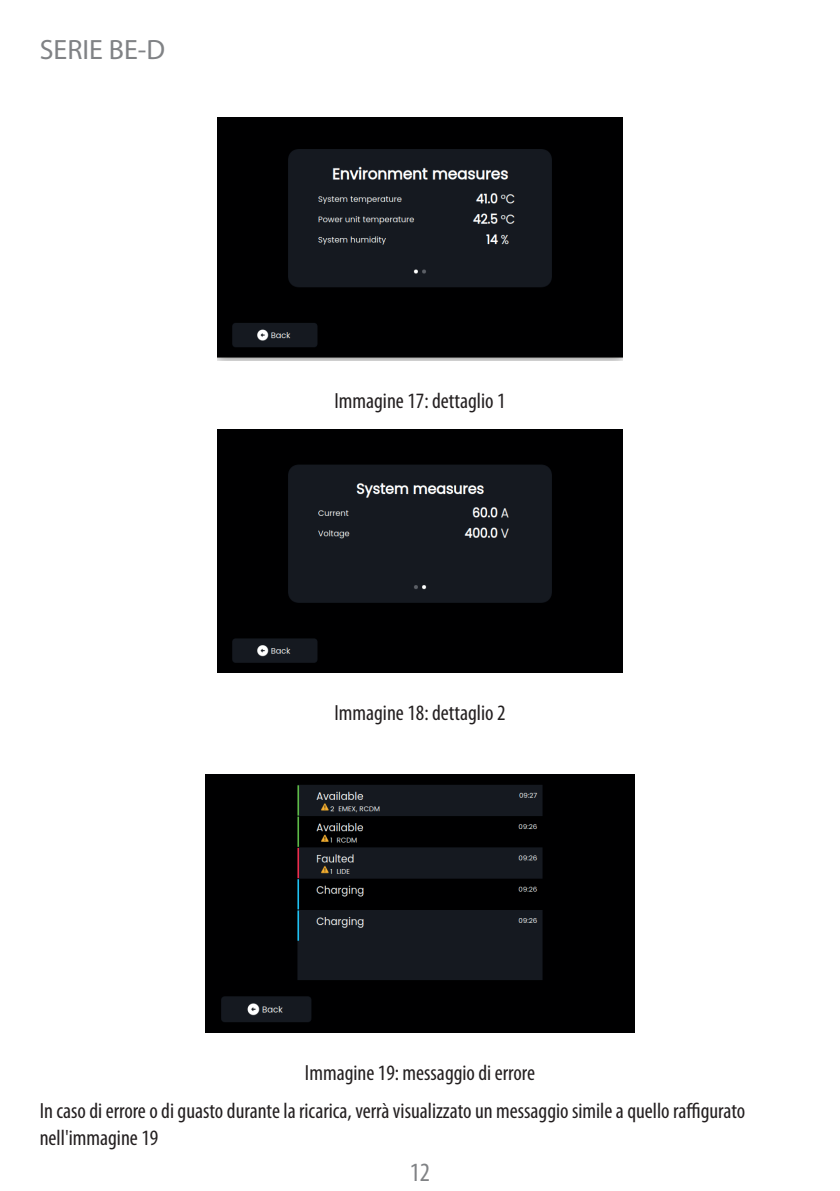
<style>
.page{position:relative;width:840px;height:1191px;background:#fff}
.page>*{position:absolute;margin:0;border:0;box-sizing:border-box;transform-origin:0 0}
.t1{font:28px "Myriad Pro";color:#808285}
.t2{font:condensed 26.4px "Myriad Pro";color:#808285}
.t3{font:condensed 22px/37.8px "Myriad Pro";color:#231f20}
</style>
<div class="page">
<img style="left:217px;top:117px;width:405px;height:243px">
<img style="left:217px;top:429px;width:405px;height:243px">
<img style="left:205px;top:775px;width:429px;height:257px">
<p class="t1" style="left:40px;top:32px;width:127px">SERIE BE-D</p>
<p class="t3" style="left:334px;top:382px;width:172px">Immagine 17: dettaglio 1</p>
<p class="t3" style="left:334px;top:694px;width:172px">Immagine 18: dettaglio 2</p>
<p class="t3" style="left:40px;top:1054px;width:706px;text-indent:265px">Immagine 19: messaggio di errore<br>In caso di errore o di guasto durante la ricarica, verrà visualizzato un messaggio simile a quello raffigurato</p>
<p class="t3" style="left:40px;top:1118px;width:120px">nell'immagine 19</p>
<p class="t2" style="left:409px;top:1156px;width:22px">12</p>
</div>
